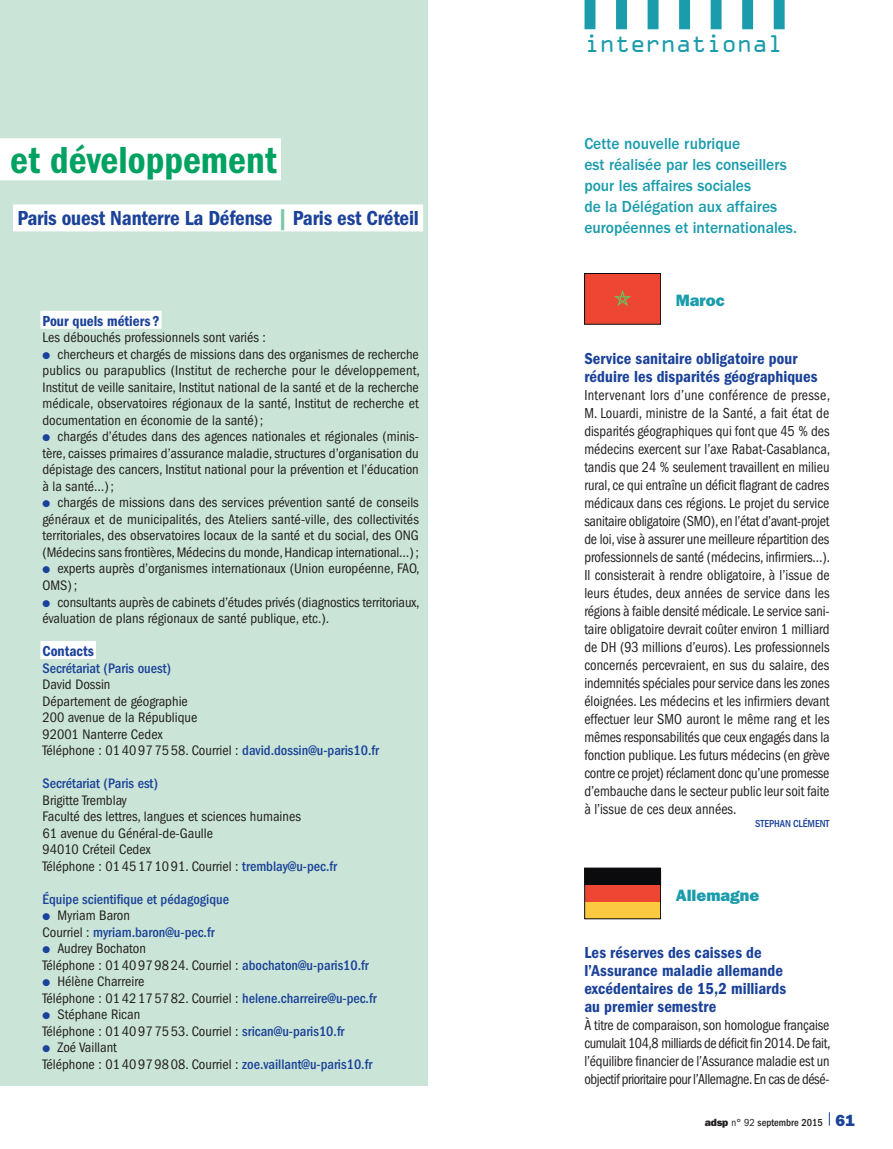
<style>
.page{position:relative;width:893px;height:1149px;background:#fff}
.page>*{position:absolute;margin:0;border:0;box-sizing:border-box;transform-origin:0 0}
.t1{font:39px "ITC Franklin Gothic Std Dm Cd";color:#00a261}
.t2{font:25.5px "OCRA Extended";letter-spacing:-.005em;color:#1a9cac}
.t3{font:21px "ITC Franklin Gothic Std Dm Cd";letter-spacing:-.01em;color:#1b4299}
.t4{font:16.5px/18px "ITC Franklin Gothic Std Dm Cd";color:#1b4299}
.t5{font:500 16.5px/21px "ITC Franklin Gothic Std";color:#1a9cac;scale:.94 1}
.t6{font:16.5px "ITC Franklin Gothic Std Hvy";color:#1a9cac}
.t7{font:condensed 15px/18px "ITC Franklin Gothic Std";letter-spacing:-.005em;color:#231f20;text-align:justify;scale:.94 1}
.t8{font:15px "ITC Franklin Gothic Std Dm Cd";color:#1b4299}
.t9{font:condensed 14.25px/16.5px "ITC Franklin Gothic Std";color:#231f20}
.t10{font:500 condensed 14.25px/16.5px "ITC Franklin Gothic Std";color:#1b4299}
.t11{font:500 condensed 10.5px "ITC Franklin Gothic Std";color:#231f20}
.t12{font:500 condensed 10.5px "ITC Franklin Gothic Std";letter-spacing:-.005em;color:#1b4299}
.s1{color:#7cc7a6}
.s2{color:#1b4299}
.s3{font-weight:500;color:#1b4299}
.s4{font-weight:400;color:#231f20}
.s5{font-family:"ITC Franklin Gothic Std Hvy";font-weight:400;font-stretch:normal}
.s6{font-weight:400}
.s7{font-family:"ITC Franklin Gothic Std Hvy";font-weight:400;font-stretch:normal;font-size:16.2px;color:#1b4299}
</style>
<div class="page">
<div style="left:0;top:0;width:427px;height:1085px;background:#cae5d7"></div>
<svg style="left:829px;top:1112px;width:1px;height:13px"></svg>
<div style="left:0;top:138px;width:281px;height:42px;background:#fff"></div>
<div style="left:40px;top:310px;width:122px;height:18px;background:#fff"></div>
<div style="left:40px;top:640px;width:56px;height:18px;background:#fff"></div>
<div style="left:584px;top:0;width:11px;height:29px;background:#1a9cac"></div>
<div style="left:616px;top:0;width:11px;height:29px;background:#1a9cac"></div>
<div style="left:648px;top:0;width:10px;height:29px;background:#1a9cac"></div>
<div style="left:679px;top:0;width:11px;height:29px;background:#1a9cac"></div>
<div style="left:711px;top:0;width:11px;height:29px;background:#1a9cac"></div>
<div style="left:742px;top:0;width:11px;height:29px;background:#1a9cac"></div>
<div style="left:774px;top:0;width:11px;height:29px;background:#1a9cac"></div>
<div style="left:585px;top:273px;width:76px;height:51px;background:#ed4733"></div>
<div style="left:584px;top:273px;width:77px;height:51px;border:1px solid #0b0b0d"></div>
<svg style="left:614px;top:290px;width:17px;height:16px"></svg>
<div style="left:585px;top:868px;width:76px;height:16px;background:#0b0b0d"></div>
<div style="left:585px;top:901px;width:76px;height:17px;background:#fcca41"></div>
<div style="left:585px;top:884px;width:76px;height:17px;background:#ed4733"></div>
<div style="left:584px;top:867px;width:77px;height:51px;border:1px solid #0b0b0d"></div>
<div style="left:13px;top:204px;width:410px;height:27px;background:#fff"></div>
<h1 class="t1" style="left:10px;top:138px;width:268px">et développement</h1>
<h3 class="t3" style="left:18px;top:206px;width:403px">Paris ouest Nanterre La Défense <span class="s1">|</span> Paris est Créteil</h3>
<p class="t8" style="left:43px;top:312px;width:118px">Pour quels métiers ?</p>
<p class="t9" style="left:43px;top:329px;width:225px">Les débouchés professionnels sont variés :</p>
<p class="t9" style="left:43px;top:346px;width:379px;text-align:justify"><span class="s2">●</span> chercheurs et chargés de missions dans des organismes de recherche publics ou parapublics (Institut de recherche pour le développement, Institut de veille sanitaire, Institut national de la santé et de la recherche médicale, observatoires régionaux de la santé, Institut de recherche et documentation en économie de la santé);</p>
<p class="t9" style="left:43px;top:428px;width:378px;text-align:justify"><span class="s2">●</span> chargés d’études dans des agences nationales et régionales (minis&shy;tère, caisses primaires d’assurance maladie, structures d’organisation du dépistage des cancers, Institut national pour la prévention et l’éducation à la santé…);</p>
<p class="t9" style="left:43px;top:494px;width:378px;text-align:justify"><span class="s2">●</span> chargés de missions dans des services prévention santé de conseils généraux et de municipalités, des Ateliers santé-ville, des collectivités territoriales, des observatoires locaux de la santé et du social, des ONG (Médecins sans frontières, Médecins du monde, Handicap international…);</p>
<p class="t9" style="left:43px;top:560px;width:379px"><span class="s2">●</span> experts auprès d’organismes internationaux (Union européenne, FAO,<br>OMS);</p>
<p class="t9" style="left:43px;top:593px;width:379px"><span class="s2">●</span> consultants auprès de cabinets d’études privés (diagnostics territoriaux, évaluation de plans régionaux de santé publique, etc.).</p>
<p class="t8" style="left:43px;top:642px;width:53px">Contacts</p>
<p class="t10" style="left:43px;top:659px;width:130px">Secrétariat (Paris ouest)</p>
<p class="t9" style="left:43px;top:676px;width:338px">David Dossin<br>Département de géographie<br>200 avenue de la République<br>92001 Nanterre Cedex<br>Téléphone : 0140977558. Courriel : <span class="s3">david.dossin@u-paris10.fr</span></p>
<p class="t10" style="left:43px;top:775px;width:117px">Secrétariat (Paris est)</p>
<p class="t9" style="left:43px;top:791px;width:296px">Brigitte Tremblay<br>Faculté des lettres, langues et sciences humaines<br>61 avenue du Général-de-Gaulle<br>94010 Créteil Cedex<br>Téléphone : 0145171091. Courriel : <span class="s3">tremblay@u-pec.fr</span></p>
<p class="t10" style="left:43px;top:890px;width:188px">Équipe scientifique et pédagogique</p>
<p class="t10" style="left:43px;top:907px;width:174px">● <span class="s4">Myriam Baron<br>Courriel :</span> myriam.baron@u-pec.fr</p>
<p class="t9" style="left:43px;top:940px;width:328px"><span class="s2">●</span> Audrey Bochaton<br>Téléphone : 0140979824. Courriel : <span class="s3">abochaton@u-paris10.fr</span></p>
<p class="t9" style="left:43px;top:973px;width:336px"><span class="s2">●</span> Hélène Charreire<br>Téléphone : 0142175782. Courriel : <span class="s3">helene.charreire@u-pec.fr</span></p>
<p class="t9" style="left:43px;top:1006px;width:304px"><span class="s2">●</span> Stéphane Rican<br>Téléphone : 0140977553. Courriel : <span class="s3">srican@u-paris10.fr</span></p>
<p class="t9" style="left:43px;top:1039px;width:331px"><span class="s2">●</span> Zoé Vaillant<br>Téléphone : 0140979808. Courriel : <span class="s3">zoe.vaillant@u-paris10.fr</span></p>
<h2 class="t2" style="left:584px;top:30px;width:200px">international</h2>
<p class="t5" style="left:584px;top:133px;width:228px">Cette nouvelle rubrique<br>est réalisée par les conseillers pour les affaires sociales<br>de la Délégation aux affaires européennes et internationales.</p>
<p class="t6" style="left:676px;top:291px;width:50px">Maroc</p>
<p class="t4" style="left:584px;top:349px;width:235px">Service sanitaire obligatoire pour réduire les disparités géographiques</p>
<p class="t7" style="left:584px;top:385px;width:263px">Intervenant lors d’une conférence de presse, M. Louardi, ministre de la Santé, a fait état de disparités géographiques qui font que 45 % des médecins exercent sur l’axe Rabat-Casablanca, tandis que 24 % seulement travaillent en milieu rural, ce qui entraîne un déficit flagrant de cadres médicaux dans ces régions. Le projet du service sanitaire obligatoire (SMO), en l’état d’avant-projet de loi, vise à assurer une meilleure répartition des professionnels de santé (médecins, infirmiers…).<br>Il consisterait à rendre obligatoire, à l’issue de leurs études, deux années de service dans les régions à faible densité médicale. Le service sani&shy;taire obligatoire devrait coûter environ 1 milliard de DH (93 millions d’euros). Les professionnels concernés percevraient, en sus du salaire, des indemnités spéciales pour service dans les zones éloignées. Les médecins et les infirmiers devant effectuer leur SMO auront le même rang et les mêmes responsabilités que ceux engagés dans la fonction publique. Les futurs médecins (en grève contre ce projet) réclament donc qu’une promesse d’embauche dans le secteur public leur soit faite à l’issue de ces deux années.</p>
<p class="t12" style="left:755px;top:817px;width:76px">STEPHAN CLÉMENT</p>
<p class="t6" style="left:676px;top:885px;width:85px">Allemagne</p>
<p class="t4" style="left:584px;top:943px;width:203px">Les réserves des caisses de l’Assurance maladie allemande excédentaires de 15,2 milliards au premier semestre</p>
<p class="t7" style="left:584px;top:1015px;width:263px">À titre de comparaison, son homologue française cumulait 104,8 milliards de déficit fin 2014. De fait, l’équilibre financier de l’Assurance maladie est un objectif prioritaire pour l’Allemagne. En cas de désé-</p>
<p class="t11" style="left:705px;top:1115px;width:152px"><span class="s5">adsp</span> <span class="s6">n° 92</span> septembre 2015 <span class="s7">61</span></p>
</div>
